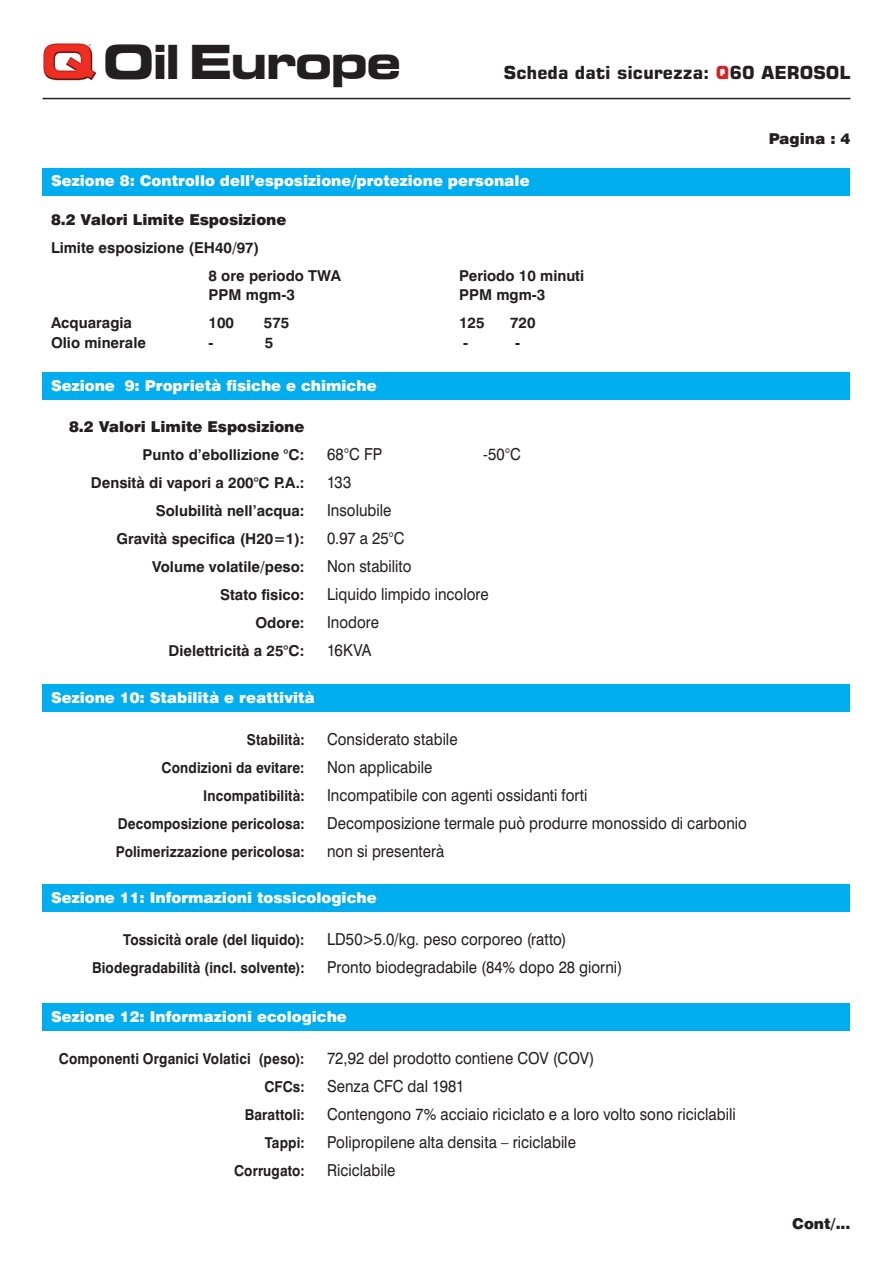
<style>
.page{position:relative;width:893px;height:1263px;background:#fff}
.page>*{position:absolute;margin:0;border:0;box-sizing:border-box;transform-origin:0 0}
.t1{font:700 expanded 46.95px "Square 721 BT";letter-spacing:-.05em;color:#231f20}
.t2{font:700 18px "Square 721 BT";color:#231f20}
.t3{font:16.5px "Swiss 721 BT";color:#231f20;scale:.91 1}
.t4{font:700 15px/28px "Swiss 721 BT";color:#231f20}
.t5{font:700 15px "Swiss 721 BT";color:#231f20;scale:.91 1}
.t6{font:900 15px "Swiss 721 BT";color:#fff}
.t7{font:900 15px "Swiss 721 BT";color:#231f20}
.s1{color:#d1232a}
</style>
<div class="page">
<div style="left:43px;top:168px;width:807px;height:28px;background:#00aeef"></div>
<img style="left:43px;top:43px;width:53px;height:38px">
<hr style="left:43px;top:98px;width:807px;height:1px;background:#231f20">
<div style="left:43px;top:372px;width:807px;height:28px;background:#00aeef"></div>
<div style="left:43px;top:685px;width:807px;height:27px;background:#00aeef"></div>
<div style="left:43px;top:884px;width:807px;height:28px;background:#00aeef"></div>
<div style="left:43px;top:1003px;width:807px;height:28px;background:#00aeef"></div>
<h1 class="t1" style="left:103px;top:34px;width:300px">Oil Europe</h1>
<p class="t2" style="left:504px;top:62px;width:348px">Scheda dati sicurezza: <span class="s1">Q</span>60 AEROSOL</p>
<p class="t7" style="left:769px;top:130px;width:83px">Pagina : 4</p>
<p class="t6" style="left:51px;top:172px;width:480px">Sezione 8: Controllo dell’esposizione/protezione personale</p>
<p class="t7" style="left:51px;top:210px;width:237px">8.2 Valori Limite Esposizione</p>
<p class="t4" style="left:209px;top:233px;width:134px;text-indent:-158px">Limite esposizione (EH40/97)<br>8 ore periodo TWA</p>
<p class="t4" style="left:459px;top:261px;width:127px">Periodo 10 minuti</p>
<p class="t4" style="left:209px;top:281px;width:88px">PPM mgm-3</p>
<p class="t4" style="left:459px;top:281px;width:88px">PPM mgm-3</p>
<p class="t4" style="left:51px;top:309px;width:82px">Acquaragia</p>
<p class="t4" style="left:209px;top:309px;width:27px">100</p>
<p class="t4" style="left:264px;top:309px;width:27px">575</p>
<p class="t4" style="left:459px;top:309px;width:27px">125</p>
<p class="t4" style="left:510px;top:309px;width:27px">720</p>
<p class="t4" style="left:51px;top:328px;width:97px">Olio minerale</p>
<p class="t4" style="left:209px;top:328px;width:7px">-</p>
<p class="t4" style="left:265px;top:328px;width:10px">5</p>
<p class="t4" style="left:463px;top:328px;width:7px">-</p>
<p class="t4" style="left:515px;top:328px;width:7px">-</p>
<p class="t6" style="left:51px;top:376px;width:327px">Sezione 9: Proprietà fisiche e chimiche</p>
<p class="t7" style="left:69px;top:417px;width:237px">8.2 Valori Limite Esposizione</p>
<p class="t4" style="left:142px;top:440px;width:164px">Punto d’ebollizione °C:</p>
<p class="t3" style="left:327px;top:444px;width:62px">68°C FP</p>
<p class="t3" style="left:483px;top:444px;width:43px">-50°C</p>
<p class="t4" style="left:91px;top:468px;width:215px">Densità di vapori a 200°C P.A.:</p>
<p class="t3" style="left:327px;top:472px;width:28px">133</p>
<p class="t4" style="left:156px;top:496px;width:150px">Solubilità nell’acqua:</p>
<p class="t3" style="left:327px;top:500px;width:72px">Insolubile</p>
<p class="t4" style="left:116px;top:524px;width:190px">Gravità specifica (H20=1):</p>
<p class="t3" style="left:327px;top:528px;width:87px">0.97 a 25°C</p>
<p class="t4" style="left:152px;top:552px;width:154px">Volume volatile/peso:</p>
<p class="t3" style="left:327px;top:556px;width:94px">Non stabilito</p>
<p class="t4" style="left:220px;top:580px;width:86px">Stato fisico:</p>
<p class="t3" style="left:327px;top:584px;width:179px">Liquido limpido incolore</p>
<p class="t4" style="left:255px;top:608px;width:51px">Odore:</p>
<p class="t3" style="left:327px;top:612px;width:59px">Inodore</p>
<p class="t4" style="left:168px;top:636px;width:138px">Dielettricità a 25°C:</p>
<p class="t3" style="left:327px;top:640px;width:50px">16KVA</p>
<p class="t6" style="left:51px;top:688px;width:265px">Sezione 10: Stabilità e reattività</p>
<p class="t5" style="left:247px;top:731px;width:65px">Stabilità:</p>
<p class="t3" style="left:327px;top:729px;width:145px">Considerato stabile</p>
<p class="t5" style="left:162px;top:759px;width:158px">Condizioni da evitare:</p>
<p class="t3" style="left:327px;top:757px;width:117px">Non applicabile</p>
<p class="t5" style="left:203px;top:787px;width:113px">Incompatibilità:</p>
<p class="t3" style="left:327px;top:785px;width:288px">Incompatibile con agenti ossidanti forti</p>
<p class="t5" style="left:118px;top:815px;width:207px">Decomposizione pericolosa:</p>
<p class="t3" style="left:327px;top:813px;width:463px">Decomposizione termale può produrre monossido di carbonio</p>
<p class="t5" style="left:116px;top:843px;width:209px">Polimerizzazione pericolosa:</p>
<p class="t3" style="left:327px;top:841px;width:130px">non si presenterà</p>
<p class="t6" style="left:51px;top:888px;width:327px">Sezione 11: Informazioni tossicologiche</p>
<p class="t5" style="left:123px;top:930px;width:201px">Tossicità orale (del liquido):</p>
<p class="t3" style="left:327px;top:929px;width:265px">LD50&gt;5.0/kg. peso corporeo (ratto)</p>
<p class="t5" style="left:92px;top:958px;width:235px">Biodegradabilità (incl. solvente):</p>
<p class="t3" style="left:327px;top:957px;width:326px">Pronto biodegradabile (84% dopo 28 giorni)</p>
<p class="t6" style="left:51px;top:1007px;width:297px">Sezione 12: Informazioni ecologiche</p>
<p class="t5" style="left:59px;top:1049px;width:271px">Componenti Organici Volatici (peso):</p>
<p class="t3" style="left:327px;top:1048px;width:295px">72,92 del prodotto contiene COV (COV)</p>
<p class="t5" style="left:264px;top:1077px;width:46px">CFCs:</p>
<p class="t3" style="left:327px;top:1076px;width:152px">Senza CFC dal 1981</p>
<p class="t5" style="left:245px;top:1105px;width:67px">Barattoli:</p>
<p class="t3" style="left:327px;top:1104px;width:451px">Contengono 7% acciaio riciclato e a loro volto sono riciclabili</p>
<p class="t5" style="left:265px;top:1133px;width:45px">Tappi:</p>
<p class="t3" style="left:327px;top:1132px;width:275px">Polipropilene alta densita – riciclabile</p>
<p class="t5" style="left:234px;top:1161px;width:79px">Corrugato:</p>
<p class="t3" style="left:327px;top:1160px;width:77px">Riciclabile</p>
<p class="t7" style="left:792px;top:1214px;width:60px">Cont/...</p>
</div>
